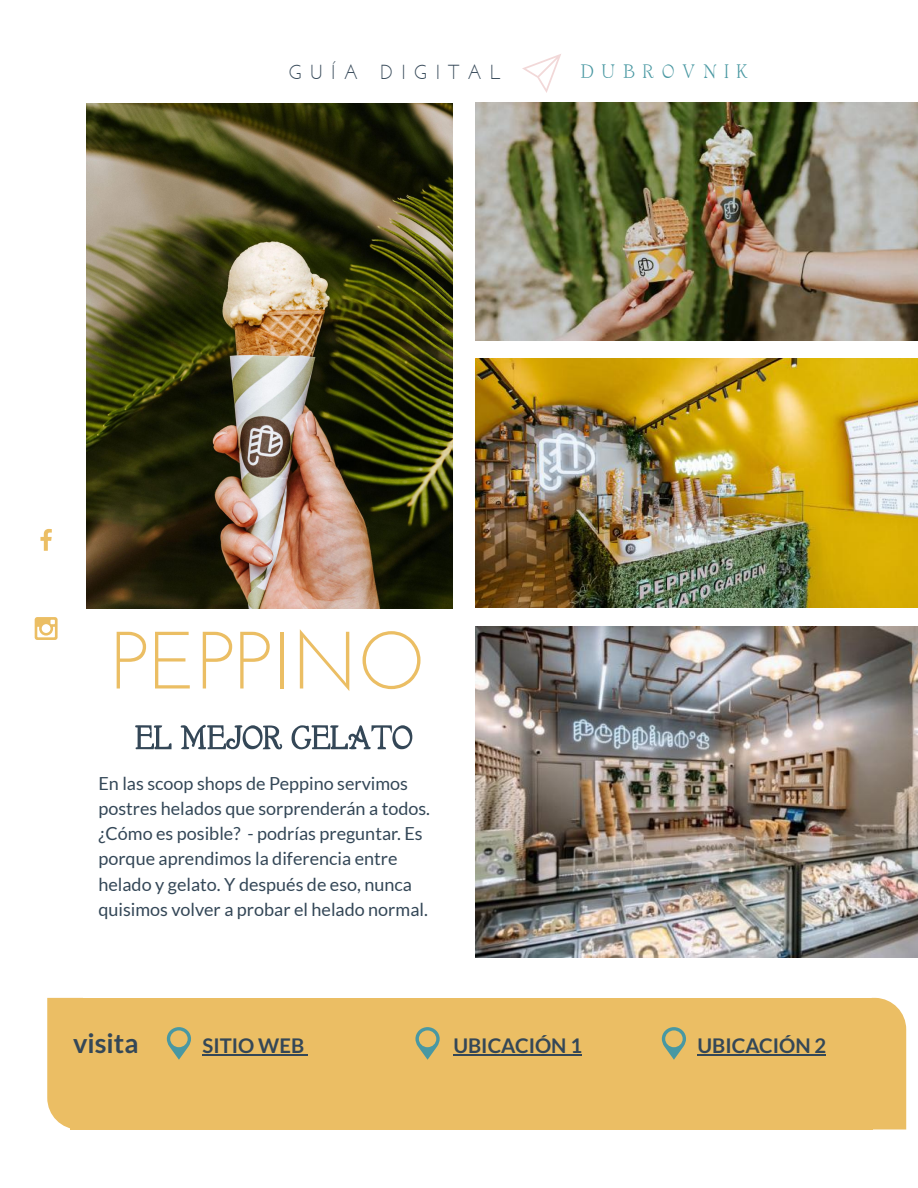
<style>
.page{position:relative;width:918px;height:1188px;background:#fff}
.page>*{position:absolute;margin:0;border:0;box-sizing:border-box;transform-origin:0 0}
.t1{font:81px "Josefin Sans";color:#ebbe64}
.t2{font:700 27px "Lato";color:#344757}
.t3{font:700 20.25px "Lato";color:#344757}
.t4{font:20.25px "Josefin Sans";letter-spacing:.385em;color:#344757}
.t5{font:500 20.25px "Garton";letter-spacing:.385em;color:#4998a2}
.t6{font:18px/25.2px "Lato";color:#344757}
</style>
<div class="page">
<svg style="left:47px;top:998px;width:23px;height:131px;background:#ecc36f"></svg>
<div style="left:70px;top:998px;width:802px;height:132px;background:#ebbe64"></div>
<div style="left:872px;top:998px;width:34px;height:132px;background:#ebbe64"></div>
<img style="left:87px;top:104px;width:365px;height:505px">
<svg style="left:135px;top:725px;width:277px;height:24px"></svg>
<img style="left:475px;top:102px;width:443px;height:239px">
<img style="left:475px;top:359px;width:443px;height:249px">
<img style="left:475px;top:626px;width:443px;height:331px">
<svg style="left:167px;top:1027px;width:24px;height:33px"></svg>
<hr style="left:202px;top:1054px;width:106px;height:1px;background:#344757">
<hr style="left:453px;top:1054px;width:129px;height:1px;background:#344757">
<svg style="left:415px;top:1027px;width:25px;height:33px"></svg>
<svg style="left:662px;top:1027px;width:24px;height:33px"></svg>
<hr style="left:698px;top:1054px;width:128px;height:1px;background:#344757">
<svg style="left:40px;top:529px;width:12px;height:22px"></svg>
<svg style="left:35px;top:617px;width:23px;height:23px"></svg>
<svg style="left:522px;top:54px;width:39px;height:39px"></svg>
<p class="t4" style="left:288px;top:61px;width:215px">GUÍA DIGITAL</p>
<p class="t5" style="left:580px;top:61px;width:169px">DUBROVNIK</p>
<h1 class="t1" style="left:111px;top:615px;width:316px">PEPPINO</h1>
<p class="t6" style="left:98px;top:770px;width:333px">En las scoop shops de Peppino servimos postres helados que sorprenderán a todos. ¿Cómo es posible? - podrías preguntar. Es porque aprendimos la diferencia entre helado y gelato. Y después de eso, nunca quisimos volver a probar el helado normal.</p>
<h2 class="t2" style="left:73px;top:1026px;width:67px">visita</h2>
<p class="t3" style="left:202px;top:1033px;width:103px">SITIO WEB</p>
<p class="t3" style="left:453px;top:1033px;width:130px">UBICACIÓN 1</p>
<p class="t3" style="left:698px;top:1033px;width:130px">UBICACIÓN 2</p>
</div>
